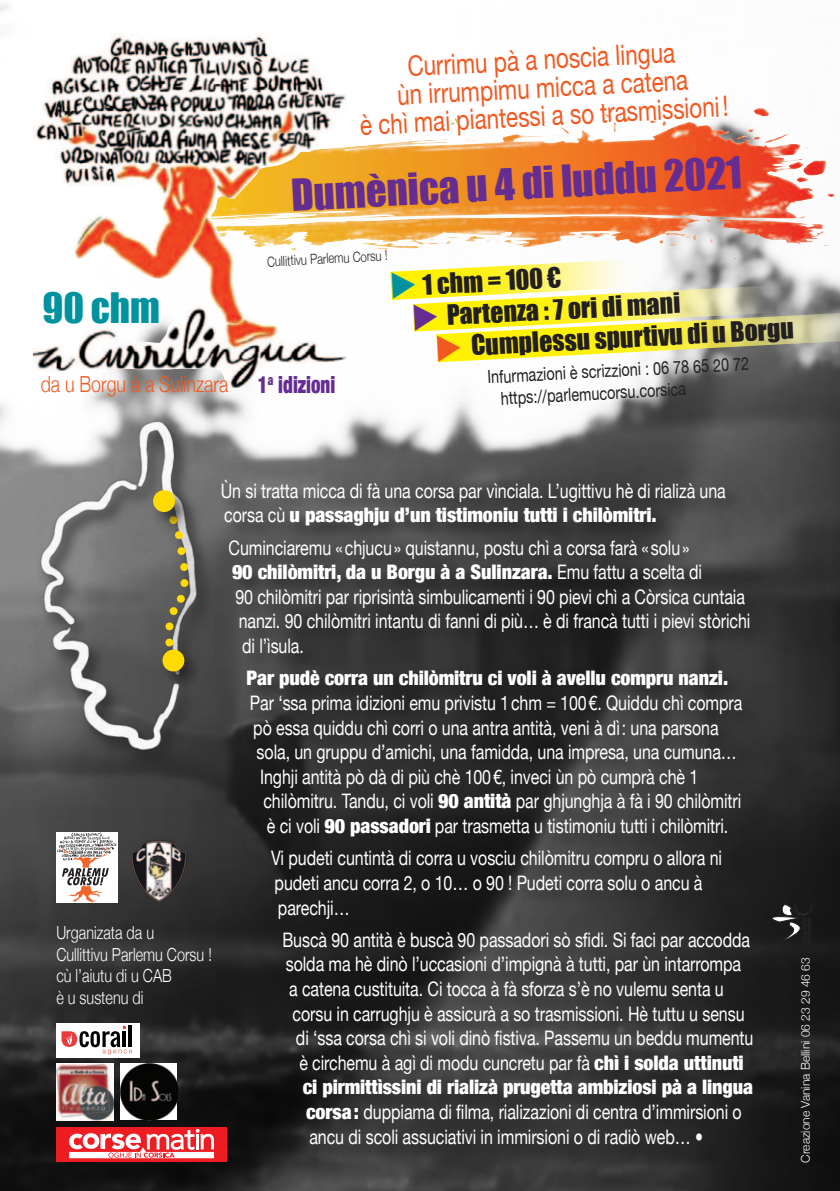
<style>
.page{position:relative;width:840px;height:1191px;background:#fff}
.page>*{position:absolute;margin:0;border:0;box-sizing:border-box;transform-origin:0 0}
.t1{font:40.4px "Impact";color:#652d91}
.t2{font:38.6px "Impact";color:#00929e}
.t3{font:28px "Helvetica Neue";color:#f15921;scale:.8 1}
.t4{font:25.8px "Impact";color:#231f20}
.t5{font:900 condensed 23.6px "Helvetica Neue";color:#652d91;scale:.8 1}
.t6{font:300 22.2px "Helvetica Neue";color:#f15921;scale:.8 1}
.t7{font:20px/24.6px "Helvetica Neue";letter-spacing:-.005em;color:#fff;scale:.8 1}
.t8{font:900 condensed 20px "Helvetica Neue";letter-spacing:-.005em;color:#fff}
.t9{font:18px "Helvetica Neue";color:#231f20;scale:.8 1}
.t10{font:300 18px "Helvetica Neue";color:#fff;scale:.8 1}
.t11{font:300 14px "Helvetica Neue";color:#231f20;scale:.8 1}
.t12{font:300 12px "Helvetica Neue";color:#fff}
.s1{font-weight:900;font-stretch:condensed}
.s2{font-weight:400;font-stretch:normal}
</style>
<div class="page">
<img style="left:0;top:5px;width:839px;height:1186px">
<img style="left:33px;top:33px;width:313px;height:359px">
<img style="left:35px;top:469px;width:756px;height:722px">
<img style="left:472px;top:362px;width:367px;height:94px">
<img style="left:28px;top:359px;width:274px;height:84px">
<svg style="left:771px;top:904px;width:40px;height:40px;background:#373636"></svg>
<img style="left:0;top:385px;width:268px;height:445px">
<img style="left:0;top:395px;width:241px;height:408px">
<img style="left:153px;top:493px;width:62px;height:195px">
<svg style="left:155px;top:537px;width:41px;height:104px;background:#797666"></svg>
<img style="left:144px;top:481px;width:56px;height:56px">
<div style="left:153px;top:490px;width:22px;height:22px;background:#ffdb01;border-radius:50%"></div>
<img style="left:154px;top:641px;width:56px;height:56px">
<div style="left:162px;top:649px;width:22px;height:22px;background:#ffdb01;border-radius:50%"></div>
<div style="left:56px;top:832px;width:62px;height:70px;background:#fff"></div>
<svg style="left:57px;top:832px;width:60px;height:70px"></svg>
<img style="left:130px;top:835px;width:61px;height:69px">
<div style="left:56px;top:1023px;width:84px;height:34px;background:#fff"></div>
<hr style="left:129px;top:1025px;width:3px;height:22px;background:#000001">
<svg style="left:61px;top:1026px;width:71px;height:28px"></svg>
<img style="left:120px;top:1063px;width:57px;height:57px">
<img style="left:56px;top:1063px;width:57px;height:57px">
<div style="left:56px;top:1127px;width:170px;height:34px;background:#ee1d23"></div>
<svg style="left:69px;top:1129px;width:145px;height:29px"></svg>
<svg style="left:390px;top:259px;width:449px;height:103px"></svg>
<p class="t2" style="left:42px;top:284px;width:119px">90 chm</p>
<p class="t6" style="left:41px;top:370px;width:236px">da u Borgu à a Sulinzara</p>
<p class="t3" style="left:406px;top:50px;width:336px;rotate:-3deg">Currimu pà a noscia lingua</p>
<p class="t3" style="left:396px;top:78px;width:365px;rotate:-3deg">ùn irrumpimu micca a catena</p>
<p class="t3" style="left:359px;top:108px;width:462px;rotate:-3deg">è chì mai piantessi a so trasmissioni!</p>
<p class="t1" style="left:290px;top:171px;width:452px;rotate:-3deg">Dumènica u 4 di luddu 2021</p>
<p class="t11" style="left:266px;top:253px;width:152px;rotate:-3deg">Cullittivu Parlemu Corsu !</p>
<p class="t4" style="left:421px;top:269px;width:140px;rotate:-3deg">1 chm = 100 €</p>
<p class="t4" style="left:446px;top:299px;width:235px;rotate:-3deg">Partenza : 7 ori di mani</p>
<p class="t4" style="left:470px;top:329px;width:324px;rotate:-3deg">Cumplessu spurtivu di u Borgu</p>
<p class="t9" style="left:486px;top:366px;width:329px;rotate:-3deg">Infurmazioni è scrizzioni : 06 78 65 20 72</p>
<p class="t9" style="left:500px;top:387px;width:233px;rotate:-3deg">https://parlemucorsu.corsica</p>
<p class="t5" style="left:258px;top:370px;width:98px">1<sup>a</sup> idizioni</p>
<p class="t10" style="left:56px;top:921px;width:124px">Urganizata da u</p>
<p class="t10" style="left:56px;top:943px;width:196px">Cullittivu Parlemu Corsu !</p>
<p class="t10" style="left:56px;top:965px;width:146px">cù l’aiutu di u CAB</p>
<p class="t10" style="left:56px;top:986px;width:110px">è u sustenu di</p>
<p class="t7" style="left:221px;top:478px;width:632px">Ùn si tratta micca di fà una corsa par vìnciala. L’ugittivu hè di rializà una corsa cù <span class="s1">u passaghju d’un tistimoniu tutti i chilòmitri.</span></p>
<p class="t7" style="left:228px;top:535px;width:577px">Cuminciaremu «chjucu» quistannu, postu chì a corsa farà «solu»</p>
<p class="t8" style="left:232px;top:560px;width:471px">90 chilòmitri, da u Borgu à a Sulinzara. <span class="s2">Emu fattu a scelta di</span></p>
<p class="t7" style="left:235px;top:584px;width:638px">90 chilòmitri par riprisintà simbulicamenti i 90 pievi chì a Còrsica cuntaia</p>
<p class="t7" style="left:238px;top:609px;width:640px">nanzi. 90 chilòmitri intantu di fanni di più… è di francà tutti i pievi stòrichi</p>
<p class="t7" style="left:242px;top:633px;width:79px">di l’ìsula.</p>
<p class="t8" style="left:246px;top:666px;width:483px">Par pudè corra un chilòmitru ci voli à avellu compru nanzi.</p>
<p class="t7" style="left:250px;top:690px;width:616px">Par ‘ssa prima idizioni emu privistu 1chm = 100€. Quiddu chì compra</p>
<p class="t7" style="left:253px;top:715px;width:583px">pò essa quiddu chì corri o una antra antità, veni à dì: una parsona</p>
<p class="t7" style="left:256px;top:739px;width:601px">sola, un gruppu d’amichi, una famidda, una impresa, una cumuna…</p>
<p class="t7" style="left:260px;top:764px;width:549px">Inghji antità pò dà di più chè 100€, inveci ùn pò cumprà chè 1</p>
<p class="t7" style="left:263px;top:788px;width:598px">chilòmitru. Tandu, ci voli <span class="s1">90 antità</span> par ghjunghja à fà i 90 chilòmitri</p>
<p class="t7" style="left:267px;top:813px;width:578px">è ci voli <span class="s1">90 passadori</span> par trasmetta u tistimoniu tutti i chilòmitri.</p>
<p class="t7" style="left:271px;top:845px;width:564px">Vi pudeti cuntintà di corra u vosciu chilòmitru compru o allora ni pudeti ancu corra 2, o 10… o 90 ! Pudeti corra solu o ancu à parechji…</p>
<p class="t7" style="left:282px;top:927px;width:585px">Buscà 90 antità è buscà 90 passadori sò sfidi. Si faci par accodda</p>
<p class="t7" style="left:285px;top:951px;width:570px">solda ma hè dinò l’uccasioni d’impignà à tutti, par ùn intarrompa</p>
<p class="t7" style="left:289px;top:976px;width:544px">a catena custituita. Ci tocca à fà sforza s’è no vulemu senta u</p>
<p class="t7" style="left:292px;top:1001px;width:566px">corsu in carrughju è assicurà a so trasmissioni. Hè tuttu u sensu</p>
<p class="t7" style="left:296px;top:1025px;width:573px">di ‘ssa corsa chì si voli dinò fistiva. Passemu un beddu mumentu</p>
<p class="t7" style="left:299px;top:1050px;width:556px">è circhemu à agì di modu cuncretu par fà <span class="s1">chì i solda uttinuti</span></p>
<p class="t8" style="left:302px;top:1075px;width:451px">ci pirmittìssini di rializà prugetta ambiziosi pà a lingua</p>
<p class="t7" style="left:306px;top:1099px;width:545px"><span class="s1">corsa:</span> duppiama di filma, rializazioni di centra d’immirsioni o</p>
<p class="t7" style="left:309px;top:1124px;width:493px">ancu di scoli assuciativi in immirsioni o di radiò web… •</p>
<p class="t12" style="left:797px;top:1162px;width:207px;rotate:-90deg">Creazione Vanina Bellini 06 23 29 46 63</p>
</div>
